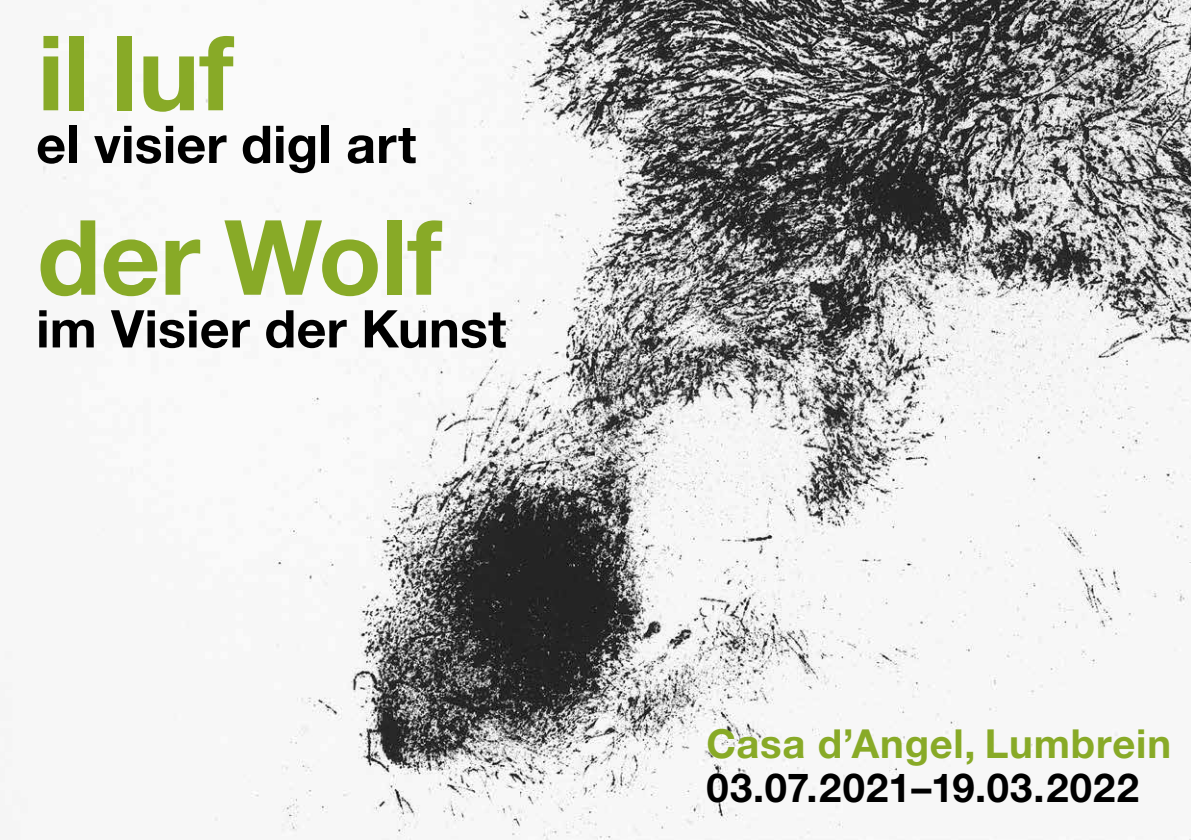
<style>
.page{position:relative;width:1191px;height:840px;background:#fff}
.page>*{position:absolute;margin:0;border:0;box-sizing:border-box;transform-origin:0 0}
.t1{font:700 104px "Helvetica Neue LT Std";letter-spacing:-.005em;color:#88aa27}
.t2{font:700 52px "Helvetica Neue LT Std";letter-spacing:.005em;color:#000}
.t3{font:700 40px "Helvetica Neue LT Std";letter-spacing:.025em;color:#000}
.t4{font:700 40px "Helvetica Neue LT Std";letter-spacing:.02em;color:#88aa27}
</style>
<div class="page">
<img style="left:20px;top:0;width:1171px;height:839px">
<h1 class="t1" style="left:37px;top:9px;width:198px">il luf</h1>
<p class="t2" style="left:36px;top:112px;width:382px">el visier digl art</p>
<h1 class="t1" style="left:37px;top:193px;width:406px">der Wolf</h1>
<p class="t2" style="left:36px;top:296px;width:472px">im Visier der Kunst</p>
<p class="t4" style="left:706px;top:718px;width:466px">Casa d’Angel, Lumbrein</p>
<p class="t3" style="left:706px;top:762px;width:434px">03.07.2021–19.03.2022</p>
</div>
